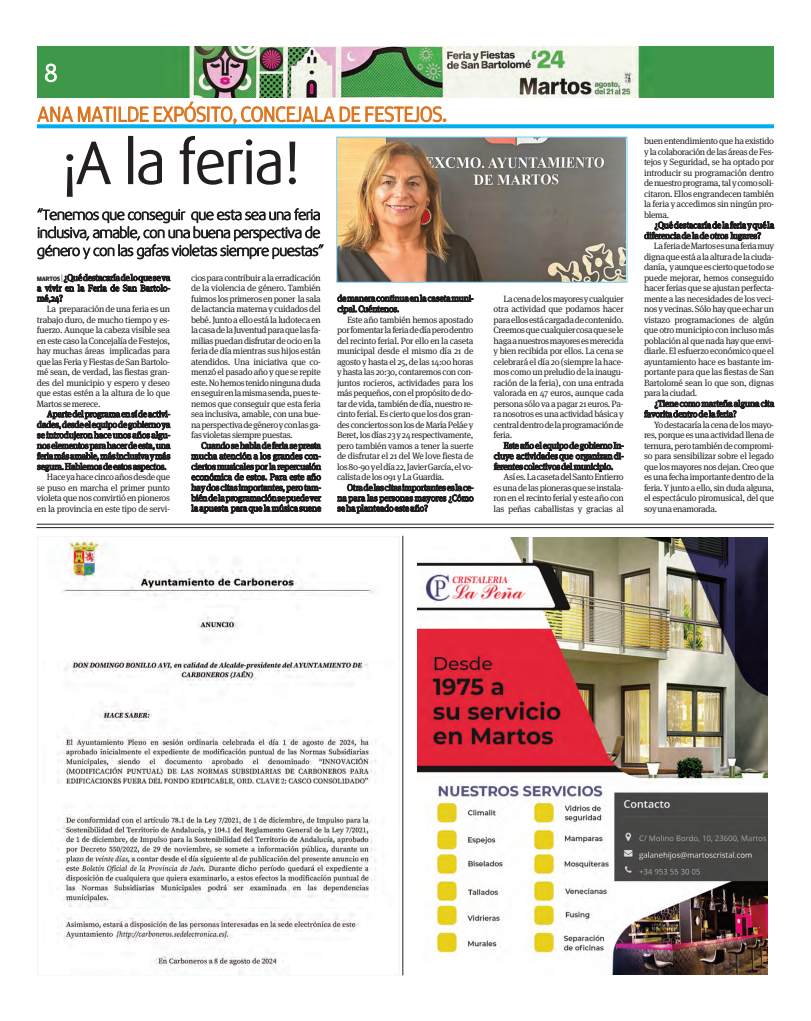
<style>
.page{position:relative;width:811px;height:1021px;background:#fff}
.page>*{position:absolute;margin:0;border:0;box-sizing:border-box;transform-origin:0 0}
.t1{font:300 59px "Dax";letter-spacing:-.02em;color:#231f20;scale:1.05 1}
.t2{font:300 26px "Amplitude";color:#fff}
.t3{font:300 22px "Amplitude";letter-spacing:-.035em;color:#dc721b}
.t4{font:300 14px/18px "Dax Wide";letter-spacing:-.035em;color:#231f20}
.t5{font:9.1px/10.5px "Meta Serif OT";letter-spacing:-.035em;color:#231f20;text-align:justify}
.s1{font-family:"Amplitude";font-weight:700;font-size:6.8px}
.s2{font-family:"Amplitude";font-weight:300}
</style>
<div class="page">
<svg style="left:37px;top:124px;width:737px;height:4px;fill:#00aeef"></svg>
<img style="left:57px;top:537px;width:319px;height:437px">
<img style="left:338px;top:138px;width:287px;height:143px">
<div style="left:336px;top:136px;width:291px;height:147px;border:1px solid #6bcff6"></div>
<img style="left:38px;top:47px;width:735px;height:51px">
<hr style="left:37px;top:524px;width:737px;height:1px;background:#231f20">
<hr style="left:36px;top:527px;width:737px;height:1px;background:#231f20">
<img style="left:418px;top:537px;width:349px;height:437px">
<hr style="left:403px;top:536px;width:1px;height:439px;background:#231f20">
<h2 class="t2" style="left:44px;top:57px;width:15px">8</h2>
<h3 class="t3" style="left:37px;top:101px;width:411px">ANA MATILDE EXPÓSITO, CONCEJALA DE FESTEJOS.</h3>
<h1 class="t1" style="left:61px;top:142px;width:229px">¡A la feria!</h1>
<h3 class="t4" style="left:37px;top:207px;width:288px">“Tenemos que conseguir que esta sea una feria inclusiva, amable, con una buena perspectiva de género y con las gafas violetas siempre puestas”</h3>
<p class="t5" style="left:37px;top:273px;width:135px"><span class="s1">MARTOS</span> <span class="s2">|</span>¿Qué destacaría de lo que se va a vivir en la Feria de San Bartolo&shy;mé,24?</p>
<p class="t5" style="left:37px;top:304px;width:135px;text-indent:10px">La preparación de una feria es un trabajo duro, de mucho tiempo y es&shy;fuerzo. Aunque la cabeza visible sea en este caso la Concejalía de Festejos, hay muchas áreas implicadas para que las Feria y Fiestas de San Bartolo&shy;mé sean, de verdad, las fiestas gran&shy;des del municipio y espero y deseo que estas estén a la altura de lo que Martos se merece.</p>
<p class="t5" style="left:47px;top:409px;width:125px">Aparte del programa en sí de activi-</p>
<p class="t5" style="left:37px;top:420px;width:135px">dades, desde el equipo de gobierno ya</p>
<p class="t5" style="left:37px;top:430px;width:135px">se introdujeron hace unos años algu-</p>
<p class="t5" style="left:37px;top:441px;width:135px">nos elementos para hacer de esta, una</p>
<p class="t5" style="left:37px;top:451px;width:135px">feria más amable, más inclusiva y más</p>
<p class="t5" style="left:37px;top:462px;width:131px">segura. Hablemos de estos aspectos.</p>
<p class="t5" style="left:47px;top:472px;width:125px">Hace ya hace cinco años desde que</p>
<p class="t5" style="left:37px;top:483px;width:135px">se puso en marcha el primer punto</p>
<p class="t5" style="left:37px;top:493px;width:135px">violeta que nos convirtió en pioneros</p>
<p class="t5" style="left:37px;top:504px;width:135px">en la provincia en este tipo de servi-</p>
<p class="t5" style="left:191px;top:273px;width:131px">cios para contribuir a la erradicación de la violencia de género. También fuimos los primeros en poner la sala de lactancia materna y cuidados del bebé. Junto a ello está la ludoteca en la casa de la Juventud para que las fa&shy;milias puedan disfrutar de ocio en la feria de día mientras sus hijos están atendidos. Una iniciativa que co&shy;menzó el pasado año y que se repite este. No hemos tenido ninguna duda en seguir en la misma senda, pues te&shy;nemos que conseguir que esta feria sea inclusiva, amable, con una bue&shy;na perspectiva de género y con las ga&shy;fas violetas siempre puestas.</p>
<p class="t5" style="left:191px;top:441px;width:131px;text-indent:10px">Cuando se habla de feria se presta mucha atención a los grandes con&shy;ciertos musicales por la repercusión económica de estos. Para este año hay dos citas importantes, pero tam&shy;bién de la programación se puede ver la apuesta para que la música suene</p>
<p class="t5" style="left:337px;top:294px;width:138px">de manera continua en la caseta muni&shy;cipal. Cuéntenos.</p>
<p class="t5" style="left:337px;top:315px;width:138px;text-indent:10px">Este año también hemos apostado por fomentar la feria de día pero dentro del recinto ferial. Por ello en la caseta municipal desde el mismo día 21 de agosto y hasta el 25, de las 14:00 horas y hasta las 20:30, contaremos con con&shy;juntos rocieros, actividades para los más pequeños, con el propósito de do&shy;tar de vida, también de día, nuestro re&shy;cinto ferial. Es cierto que los dos gran&shy;des conciertos son los de María Peláe y Beret, los días 23 y 24 respectivamente, pero también vamos a tener la suerte de disfrutar el 21 del We love fiesta de los 80-90 y el día 22, Javier García, el vo&shy;calista de los 091 y La Guardia.</p>
<p class="t5" style="left:337px;top:483px;width:138px;text-indent:10px">Otra de las citas importantes es la ce&shy;na para las personas mayores ¿Cómo se ha planteado este año?</p>
<p class="t5" style="left:493px;top:294px;width:132px;text-indent:10px">La cena de los mayores y cualquier otra actividad que podamos hacer para ellos está cargada de contenido.<br>Creemos que cualquier cosa que se le haga a nuestros mayores es merecida y bien recibida por ellos. La cena se celebrará el día 20 (siempre la hace&shy;mos como un preludio de la inaugu&shy;ración de la feria), con una entrada valorada en 47 euros, aunque cada persona sólo va a pagar 21 euros. Pa&shy;ra nosotros es una actividad básica y central dentro de la programación de feria.</p>
<p class="t5" style="left:494px;top:441px;width:132px;text-indent:10px">Este año el equipo de gobierno In&shy;cluye actividades que organizan di&shy;ferentes colectivos del municipio.</p>
<p class="t5" style="left:493px;top:472px;width:132px;text-indent:10px">Así es. La caseta del Santo Entierro es una de las pioneras que se instala&shy;ron en el recinto ferial y este año con las peñas caballistas y gracias al</p>
<p class="t5" style="left:644px;top:137px;width:132px">buen entendimiento que ha existido y la colaboración de las áreas de Fes&shy;tejos y Seguridad, se ha optado por introducir su programación dentro de nuestro programa, tal y como soli&shy;citaron. Ellos engrandecen también la feria y accedimos sin ningún pro&shy;blema.</p>
<p class="t5" style="left:644px;top:220px;width:132px;text-indent:10px">¿Qué destacaría de la feria y qué la diferencia de la de otros lugares?</p>
<p class="t5" style="left:644px;top:241px;width:132px;text-indent:10px">La feria de Martos es una feria muy digna que está a la altura de la ciuda&shy;danía, y aunque es cierto que todo se puede mejorar, hemos conseguido hacer ferias que se ajustan perfecta&shy;mente a las necesidades de los veci&shy;nos y vecinas. Sólo hay que echar un vistazo programaciones de algún que otro municipio con incluso más población al que nada hay que envi&shy;diarle. El esfuerzo económico que el ayuntamiento hace es bastante im&shy;portante para que las fiestas de San Bartolomé sean lo que son, dignas para la ciudad.</p>
<p class="t5" style="left:644px;top:399px;width:132px;text-indent:10px">¿Tiene como marteña alguna cita favorita dentro de la feria?</p>
<p class="t5" style="left:644px;top:420px;width:132px;text-indent:10px">Yo destacaría la cena de los mayo&shy;res, porque es una actividad llena de ternura, pero también de compromi&shy;so para sensibilizar sobre el legado que los mayores nos dejan. Creo que es una fecha importante dentro de la feria. Y junto a ello, sin duda alguna, el espectáculo piromusical, del que soy una enamorada.</p>
</div>
